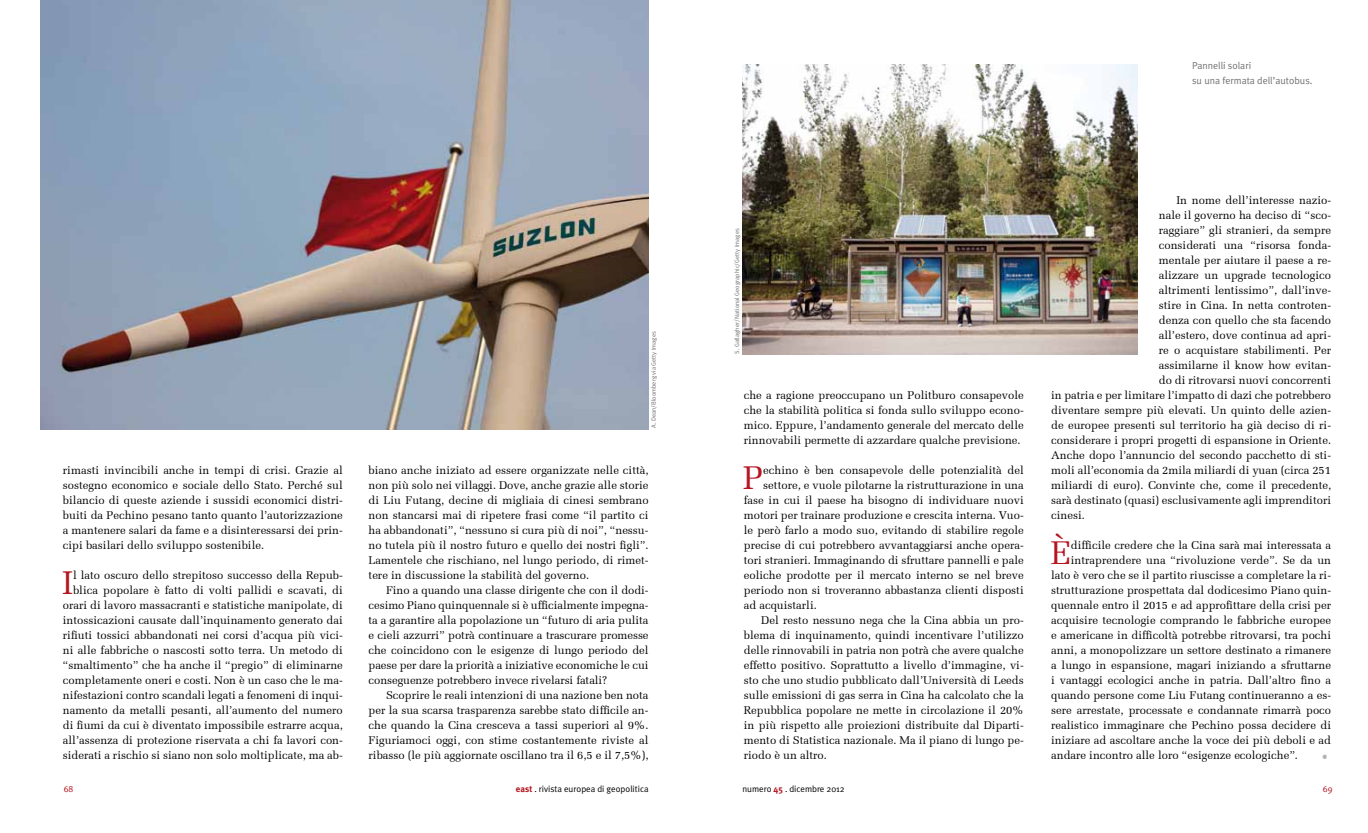
<style>
.page{position:relative;width:1368px;height:833px;background:#fff}
.page>*{position:absolute;margin:0;border:0;box-sizing:border-box;transform-origin:0 0}
.t1{font:35px "Melior";color:#b1b3b4}
.t2{font:32.88px "Melior";color:#b51621}
.t3{font:11.25px/15px "Melior";color:#000;text-align:justify}
.t4{font:10px/15px "Meta Plus Normal";color:#707172}
.t5{font:9px "Meta Plus Normal";color:#000}
.t6{font:9px "Meta Plus Normal";color:#b51621}
.t7{font:6.25px "Meta Plus Normal";color:#707172}
.s1{font-family:"Meta Plus";font-weight:700;color:#b51621}
</style>
<div class="page">
<img style="left:742px;top:64px;width:395px;height:290px">
<img style="left:40px;top:0;width:608px;height:429px">
<p class="t3" style="left:63px;top:463px;width:281px">rimasti invincibili anche in tempi di crisi. Grazie al sostegno economico e sociale dello Stato. Perché sul bilancio di queste aziende i sussidi economici distri&shy;buiti da Pechino pesano tanto quanto l’autorizzazione a mantenere salari da fame e a disinteressarsi dei prin&shy;cipi basilari dello sviluppo sostenibile.</p>
<h2 class="t2" style="left:62px;top:563px;width:12px">I</h2>
<p class="t3" style="left:63px;top:568px;width:281px;text-align:right">l lato oscuro dello strepitoso successo della Repub&shy;blica popolare è fatto di volti pallidi e scavati, di orari di lavoro massacranti e statistiche manipolate, di intossicazioni causate dall’inquinamento generato dai rifiuti tossici abbandonati nei corsi d’acqua più vici&shy;ni alle fabbriche o nascosti sotto terra. Un metodo di “smaltimento” che ha anche il “pregio” di eliminarne completamente oneri e costi. Non è un caso che le ma&shy;nifestazioni contro scandali legati a fenomeni di inqui&shy;namento da metalli pesanti, all’aumento del numero di fiumi da cui è diventato impossibile estrarre acqua, all’assenza di protezione riservata a chi fa lavori con&shy;siderati a rischio si siano non solo moltiplicate, ma ab-</p>
<p class="t7" style="left:650px;top:428px;width:98px;rotate:-90deg">A. Dean/Bloomberg via Getty Images</p>
<p class="t3" style="left:369px;top:463px;width:281px">biano anche iniziato ad essere organizzate nelle città, non più solo nei villaggi. Dove, anche grazie alle storie di Liu Futang, decine di migliaia di cinesi sembrano non stancarsi mai di ripetere frasi come “il partito ci ha abbandonati”, “nessuno si cura più di noi”, “nessu&shy;no tutela più il nostro futuro e quello dei nostri figli”.<br>Lamentele che rischiano, nel lungo periodo, di rimet&shy;tere in discussione la stabilità del governo.</p>
<p class="t3" style="left:369px;top:583px;width:281px;text-indent:18px">Fino a quando una classe dirigente che con il dodi&shy;cesimo Piano quinquennale si è ufficialmente impegna&shy;ta a garantire alla popolazione un “futuro di aria pulita e cieli azzurri” potrà continuare a trascurare promesse che coincidono con le esigenze di lungo periodo del paese per dare la priorità a iniziative economiche le cui conseguenze potrebbero invece rivelarsi fatali?</p>
<p class="t3" style="left:369px;top:688px;width:281px;text-indent:18px">Scoprire le reali intenzioni di una nazione ben nota per la sua scarsa trasparenza sarebbe stato difficile an&shy;che quando la Cina cresceva a tassi superiori al 9%.<br>Figuriamoci oggi, con stime costantemente riviste al ribasso (le più aggiornate oscillano tra il 6,5 e il 7,5%),</p>
<p class="t4" style="left:1192px;top:58px;width:122px">Pannelli solari<br>su una fermata dell’autobus.</p>
<p class="t7" style="left:733px;top:354px;width:127px;rotate:-90deg">S. Gallagher/National Geographic/Getty Images</p>
<p class="t3" style="left:744px;top:388px;width:281px">che a ragione preoccupano un Politburo consapevole che la stabilità politica si fonda sullo sviluppo econo&shy;mico. Eppure, l’andamento generale del mercato delle rinnovabili permette di azzardare qualche previsione.</p>
<h2 class="t2" style="left:743px;top:458px;width:22px">P</h2>
<p class="t3" style="left:763px;top:463px;width:262px">echino è ben consapevole delle potenzialità del</p>
<p class="t3" style="left:763px;top:478px;width:262px">settore, e vuole pilotarne la ristrutturazione in una</p>
<p class="t3" style="left:744px;top:493px;width:281px">fase in cui il paese ha bisogno di individuare nuovi</p>
<p class="t3" style="left:744px;top:508px;width:281px">motori per trainare produzione e crescita interna. Vuo-</p>
<p class="t3" style="left:744px;top:523px;width:281px">le però farlo a modo suo, evitando di stabilire regole</p>
<p class="t3" style="left:744px;top:538px;width:281px">precise di cui potrebbero avvantaggiarsi anche opera-</p>
<p class="t3" style="left:744px;top:553px;width:281px">tori stranieri. Immaginando di sfruttare pannelli e pale</p>
<p class="t3" style="left:744px;top:568px;width:281px">eoliche prodotte per il mercato interno se nel breve</p>
<p class="t3" style="left:744px;top:583px;width:281px">periodo non si troveranno abbastanza clienti disposti</p>
<p class="t3" style="left:744px;top:598px;width:75px">ad acquistarli.</p>
<p class="t3" style="left:761px;top:613px;width:264px">Del resto nessuno nega che la Cina abbia un pro-</p>
<p class="t3" style="left:744px;top:628px;width:281px">blema di inquinamento, quindi incentivare l’utilizzo</p>
<p class="t3" style="left:744px;top:643px;width:281px">delle rinnovabili in patria non potrà che avere qualche</p>
<p class="t3" style="left:744px;top:658px;width:281px">effetto positivo. Soprattutto a livello d’immagine, vi-</p>
<p class="t3" style="left:744px;top:673px;width:281px">sto che uno studio pubblicato dall’Università di Leeds</p>
<p class="t3" style="left:744px;top:688px;width:281px">sulle emissioni di gas serra in Cina ha calcolato che la</p>
<p class="t3" style="left:744px;top:703px;width:281px">Repubblica popolare ne mette in circolazione il 20%</p>
<p class="t3" style="left:744px;top:718px;width:281px">in più rispetto alle proiezioni distribuite dal Diparti-</p>
<p class="t3" style="left:744px;top:733px;width:281px">mento di Statistica nazionale. Ma il piano di lungo pe-</p>
<p class="t3" style="left:744px;top:748px;width:85px">riodo è un altro.</p>
<p class="t3" style="left:1176px;top:193px;width:156px">In nome dell’interesse nazio-</p>
<p class="t3" style="left:1159px;top:208px;width:174px">nale il governo ha deciso di “sco-</p>
<p class="t3" style="left:1159px;top:223px;width:174px">raggiare” gli stranieri, da sempre</p>
<p class="t3" style="left:1159px;top:238px;width:174px">considerati una “risorsa fonda-</p>
<p class="t3" style="left:1159px;top:253px;width:174px">mentale per aiutare il paese a re-</p>
<p class="t3" style="left:1159px;top:268px;width:174px">alizzare un upgrade tecnologico</p>
<p class="t3" style="left:1159px;top:283px;width:174px">altrimenti lentissimo”, dall’inve-</p>
<p class="t3" style="left:1159px;top:298px;width:174px">stire in Cina. In netta controten-</p>
<p class="t3" style="left:1159px;top:313px;width:174px">denza con quello che sta facendo</p>
<p class="t3" style="left:1159px;top:328px;width:174px">all’estero, dove continua ad apri-</p>
<p class="t3" style="left:1159px;top:343px;width:174px">re o acquistare stabilimenti. Per</p>
<p class="t3" style="left:1159px;top:358px;width:174px">assimilarne il know how evitan-</p>
<p class="t3" style="left:1159px;top:373px;width:174px">do di ritrovarsi nuovi concorrenti</p>
<p class="t3" style="left:1051px;top:388px;width:281px">in patria e per limitare l’impatto di dazi che potrebbero</p>
<p class="t3" style="left:1051px;top:403px;width:281px">diventare sempre più elevati. Un quinto delle azien-</p>
<p class="t3" style="left:1051px;top:418px;width:281px">de europee presenti sul territorio ha già deciso di ri-</p>
<p class="t3" style="left:1051px;top:433px;width:281px">considerare i propri progetti di espansione in Oriente.</p>
<p class="t3" style="left:1051px;top:448px;width:281px">Anche dopo l’annuncio del secondo pacchetto di sti-</p>
<p class="t3" style="left:1051px;top:463px;width:281px">moli all’economia da 2mila miliardi di yuan (circa 251</p>
<p class="t3" style="left:1051px;top:478px;width:281px">miliardi di euro). Convinte che, come il precedente,</p>
<p class="t3" style="left:1051px;top:493px;width:281px">sarà destinato (quasi) esclusivamente agli imprenditori</p>
<p class="t3" style="left:1051px;top:508px;width:35px">cinesi.</p>
<h2 class="t2" style="left:1050px;top:533px;width:19px">È</h2>
<p class="t3" style="left:1071px;top:538px;width:262px">difficile credere che la Cina sarà mai interessata a</p>
<p class="t3" style="left:1071px;top:553px;width:262px">intraprendere una “rivoluzione verde”. Se da un</p>
<p class="t3" style="left:1051px;top:568px;width:281px">lato è vero che se il partito riuscisse a completare la ri-</p>
<p class="t3" style="left:1051px;top:583px;width:281px">strutturazione prospettata dal dodicesimo Piano quin-</p>
<p class="t3" style="left:1051px;top:598px;width:281px">quennale entro il 2015 e ad approfittare della crisi per</p>
<p class="t3" style="left:1051px;top:613px;width:281px">acquisire tecnologie comprando le fabbriche europee</p>
<p class="t3" style="left:1051px;top:628px;width:281px">e americane in difficoltà potrebbe ritrovarsi, tra pochi</p>
<p class="t3" style="left:1051px;top:643px;width:281px">anni, a monopolizzare un settore destinato a rimanere</p>
<p class="t3" style="left:1051px;top:658px;width:281px">a lungo in espansione, magari iniziando a sfruttarne</p>
<p class="t3" style="left:1051px;top:673px;width:281px">i vantaggi ecologici anche in patria. Dall’altro fino a</p>
<p class="t3" style="left:1051px;top:688px;width:281px">quando persone come Liu Futang continueranno a es-</p>
<p class="t3" style="left:1051px;top:703px;width:281px">sere arrestate, processate e condannate rimarrà poco</p>
<p class="t3" style="left:1051px;top:718px;width:281px">realistico immaginare che Pechino possa decidere di</p>
<p class="t3" style="left:1051px;top:733px;width:281px">iniziare ad ascoltare anche la voce dei più deboli e ad</p>
<p class="t3" style="left:1051px;top:748px;width:248px">andare incontro alle loro “esigenze ecologiche”.</p>
<h1 class="t1" style="left:1320px;top:726px;width:11px">.</h1>
<p class="t6" style="left:64px;top:784px;width:11px">68</p>
<p class="t5" style="left:516px;top:784px;width:134px"><span class="s1">east</span> . rivista europea di geopolitica</p>
<p class="t5" style="left:742px;top:784px;width:104px">numero <span class="s1">45</span> . dicembre 2012</p>
<p class="t6" style="left:1323px;top:784px;width:11px">69</p>
</div>
